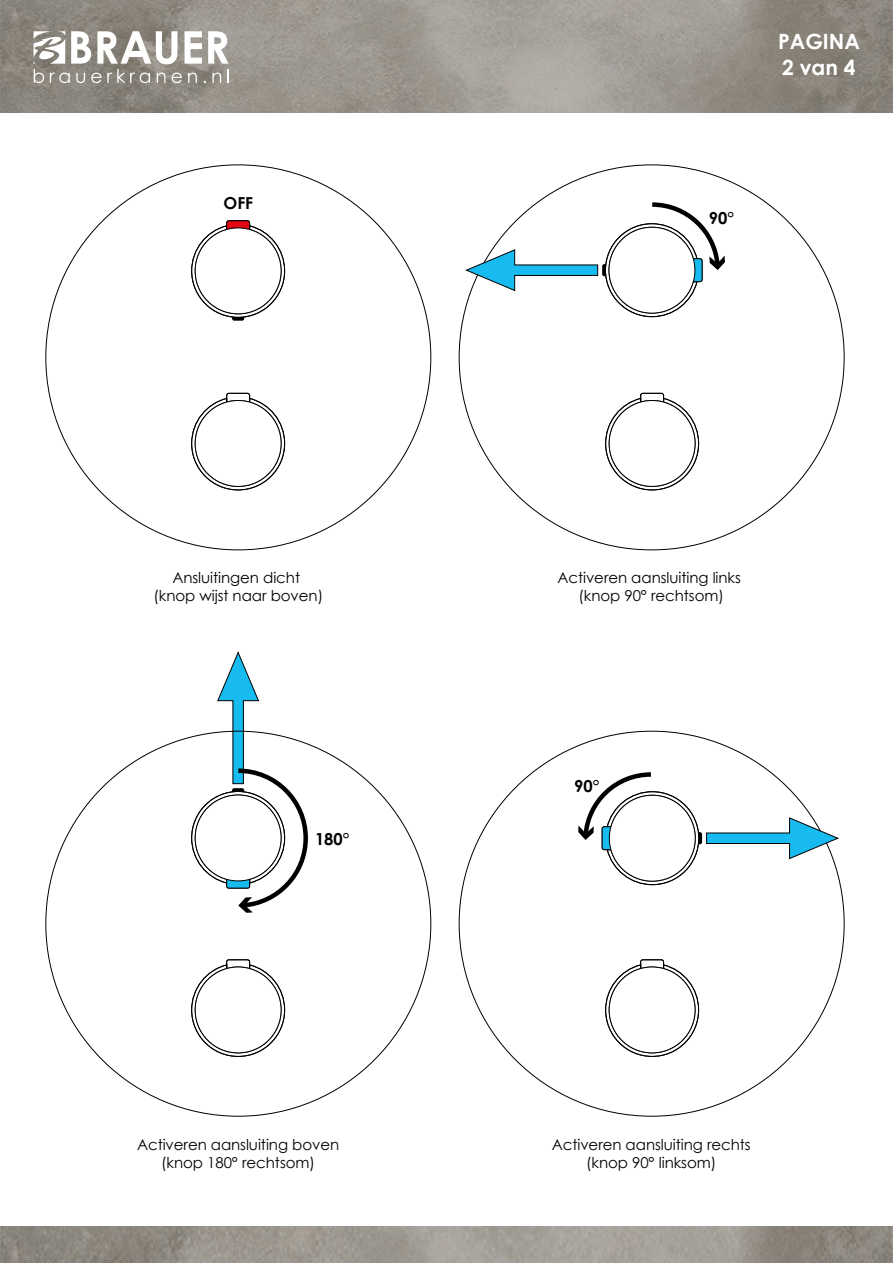
<style>
.page{position:relative;width:893px;height:1263px;background:#fff}
.page>*{position:absolute;margin:0;border:0;box-sizing:border-box;transform-origin:0 0}
.t1{font:700 21px/25.2px "Century Gothic";color:#fff}
.t2{font:700 16.5px "Century Gothic";color:#000}
.t3{font:15px/18px "Century Gothic";letter-spacing:-.005em;color:#000;text-align:center}
</style>
<div class="page">
<img style="left:0;top:0;width:893px;height:112px">
<img style="left:0;top:1227px;width:893px;height:36px">
<svg style="left:34px;top:31px;width:195px;height:52px"></svg>
<svg style="left:605px;top:964px;width:94px;height:93px"></svg>
<div style="left:640px;top:959px;width:24px;height:13px;border:1px solid #000;border-radius:2px"></div>
<div style="left:609px;top:967px;width:86px;height:86px;background:#fff;border-radius:50%"></div>
<div style="left:695px;top:832px;width:7px;height:12px;background:#000;border-radius:2px"></div>
<svg style="left:578px;top:772px;width:121px;height:113px"></svg>
<svg style="left:706px;top:817px;width:133px;height:43px"></svg>
<svg style="left:191px;top:964px;width:94px;height:93px"></svg>
<div style="left:226px;top:959px;width:24px;height:13px;border:1px solid #000;border-radius:2px"></div>
<div style="left:195px;top:967px;width:86px;height:86px;background:#fff;border-radius:50%"></div>
<svg style="left:191px;top:651px;width:119px;height:262px"></svg>
<div style="left:640px;top:393px;width:24px;height:13px;border:1px solid #000;border-radius:2px"></div>
<svg style="left:605px;top:397px;width:94px;height:94px"></svg>
<div style="left:602px;top:264px;width:7px;height:12px;background:#000;border-radius:2px"></div>
<svg style="left:605px;top:202px;width:120px;height:115px"></svg>
<svg style="left:465px;top:249px;width:133px;height:43px"></svg>
<svg style="left:191px;top:397px;width:94px;height:94px"></svg>
<div style="left:226px;top:393px;width:24px;height:13px;border:1px solid #000;border-radius:2px"></div>
<div style="left:195px;top:400px;width:86px;height:86px;background:#fff;border-radius:50%"></div>
<div style="left:232px;top:314px;width:12px;height:7px;background:#000;border-radius:2px"></div>
<svg style="left:191px;top:225px;width:94px;height:93px"></svg>
<svg style="left:227px;top:221px;width:23px;height:12px"></svg>
<div style="left:226px;top:220px;width:24px;height:13px;border:1px solid #000;border-radius:2px"></div>
<div style="left:195px;top:228px;width:86px;height:86px;background:#fff;border-radius:50%"></div>
<div style="left:609px;top:400px;width:86px;height:86px;background:#fff;border-radius:50%"></div>
<p class="t2" style="left:223px;top:190px;width:31px">OFF</p>
<p class="t3" style="left:153px;top:569px;width:171px">Ansluitingen dicht (knop wijst naar boven)</p>
<p class="t2" style="left:315px;top:827px;width:36px">180°</p>
<p class="t3" style="left:137px;top:1135px;width:204px">Activeren aansluiting boven (knop 180° rechtsom)</p>
<h1 class="t1" style="left:778px;top:28px;width:83px">PAGINA<br>2 van 4</h1>
<p class="t2" style="left:709px;top:205px;width:27px">90°</p>
<p class="t3" style="left:557px;top:569px;width:185px">Activeren aansluiting links (knop 90° rechtsom)</p>
<p class="t2" style="left:574px;top:773px;width:27px">90°</p>
<p class="t3" style="left:552px;top:1135px;width:200px">Activeren aansluiting rechts (knop 90° linksom)</p>
</div>
